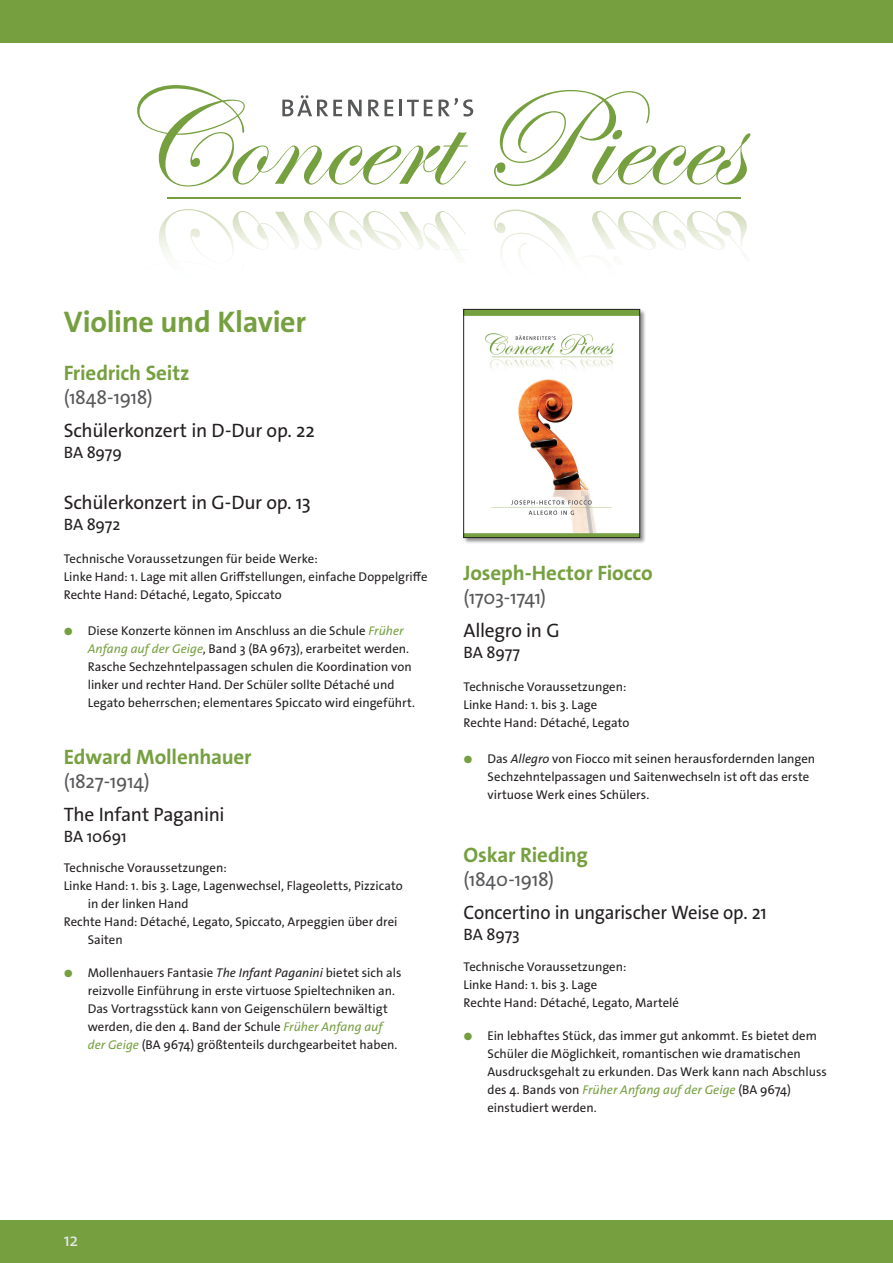
<style>
.page{position:relative;width:893px;height:1263px;background:#fff}
.page>*{position:absolute;margin:0;border:0;box-sizing:border-box;transform-origin:0 0}
.t1{font:700 30px "The Sans Os F";letter-spacing:-.01em;color:#76a040}
.t2{font:700 21px "The Sans Os F";letter-spacing:-.01em;color:#76a040}
.t3{font:19.5px "The Sans Os F";letter-spacing:-.015em;color:#231f20}
.t4{font:19.5px "The Sans Os F";letter-spacing:-.015em;color:#57585a}
.t5{font:19.5px "The Sans Os F";letter-spacing:-.015em;color:#231f20;scale:.96 1}
.t6{font:18px "The Sans Os F";color:#e6e7e9}
.t7{font:16.5px "The Sans Os F";letter-spacing:-.01em;color:#231f20}
.t8{font:12.75px/18px "The Sans Os F";color:#231f20}
.s1{font-weight:300;font-size:10.5px;color:#76a040}
.s2{font-style:italic;color:#76a040}
.s3{font-style:italic}
</style>
<div class="page">
<div style="left:0;top:0;width:893px;height:43px;background:#76a040"></div>
<div style="left:0;top:1220px;width:893px;height:43px;background:#76a040"></div>
<div style="left:463px;top:309px;width:183px;height:235px;background:#231f20;opacity:.5"></div>
<img style="left:465px;top:311px;width:173px;height:225px">
<div style="left:463px;top:309px;width:177px;height:229px;border:1px solid #231f20"></div>
<hr style="left:167px;top:197px;width:573px;height:1px;background:#76a040">
<svg style="left:494px;top:90px;width:256px;height:96px"></svg>
<svg style="left:159px;top:209px;width:308px;height:46px"></svg>
<svg style="left:494px;top:210px;width:253px;height:45px"></svg>
<svg style="left:137px;top:85px;width:336px;height:101px"></svg>
<h1 class="t1" style="left:64px;top:302px;width:244px">Violine und Klavier</h1>
<h2 class="t2" style="left:64px;top:359px;width:127px">Friedrich Seitz</h2>
<h3 class="t4" style="left:64px;top:384px;width:91px">(1848-1918)</h3>
<h3 class="t3" style="left:64px;top:417px;width:252px">Schülerkonzert in D-Dur op. 22</h3>
<p class="t7" style="left:64px;top:441px;width:60px">BA 8979</p>
<h3 class="t3" style="left:64px;top:489px;width:249px">Schülerkonzert in G-Dur op. 13</h3>
<p class="t7" style="left:64px;top:513px;width:58px">BA 8972</p>
<p class="t8" style="left:64px;top:549px;width:365px">Technische Voraussetzungen für beide Werke:<br>Linke Hand: 1. Lage mit allen Griffstellungen, einfache Doppelgriffe<br>Rechte Hand: Détaché, Legato, Spiccato</p>
<p class="t8" style="left:88px;top:621px;width:329px;text-indent:-24px"><span class="s1">●</span> Diese Konzerte können im Anschluss an die Schule <span class="s2">Früher Anfang auf der Geige</span>, Band 3 (BA 9673), erarbeitet werden.<br>Rasche Sechzehntelpassagen schulen die Koordination von linker und rechter Hand. Der Schüler sollte Détaché und Legato beherrschen; elementares Spiccato wird eingeführt.</p>
<h2 class="t2" style="left:64px;top:743px;width:189px">Edward Mollenhauer</h2>
<h3 class="t4" style="left:64px;top:768px;width:87px">(1827-1914)</h3>
<h3 class="t3" style="left:64px;top:801px;width:162px">The Infant Paganini</h3>
<p class="t7" style="left:64px;top:825px;width:64px">BA 10691</p>
<p class="t8" style="left:64px;top:858px;width:164px">Technische Voraussetzungen:</p>
<p class="t8" style="left:64px;top:876px;width:340px">Linke Hand: 1. bis 3. Lage, Lagenwechsel, Flageoletts, Pizzicato</p>
<p class="t8" style="left:88px;top:894px;width:102px">in der linken Hand</p>
<p class="t8" style="left:64px;top:912px;width:335px">Rechte Hand: Détaché, Legato, Spiccato, Arpeggien über drei</p>
<p class="t8" style="left:88px;top:930px;width:37px">Saiten</p>
<p class="t8" style="left:88px;top:963px;width:315px;text-indent:-24px"><span class="s1">●</span> Mollenhauers Fantasie <span class="s3">The Infant Paganini</span> bietet sich als reizvolle Einführung in erste virtuose Spieltechniken an.<br>Das Vortragsstück kann von Geigenschülern bewältigt werden, die den 4. Band der Schule <span class="s2">Früher Anfang auf der Geige</span> (BA 9674) größtenteils durchgearbeitet haben.</p>
<h2 class="t2" style="left:463px;top:559px;width:191px">Joseph-Hector Fiocco</h2>
<h3 class="t4" style="left:463px;top:585px;width:84px">(1703-1741)</h3>
<h3 class="t3" style="left:463px;top:618px;width:98px">Allegro in G</h3>
<p class="t7" style="left:463px;top:642px;width:58px">BA 8977</p>
<p class="t8" style="left:463px;top:677px;width:167px">Technische Voraussetzungen:<br>Linke Hand: 1. bis 3. Lage<br>Rechte Hand: Détaché, Legato</p>
<p class="t8" style="left:487px;top:749px;width:329px;text-indent:-24px"><span class="s1">●</span> Das <span class="s3">Allegro</span> von Fiocco mit seinen herausfordernden langen<br>Sechzehntelpassagen und Saitenwechseln ist oft das erste virtuose Werk eines Schülers.</p>
<h2 class="t2" style="left:463px;top:841px;width:126px">Oskar Rieding</h2>
<h3 class="t4" style="left:463px;top:867px;width:92px">(1840-1918)</h3>
<h3 class="t5" style="left:463px;top:900px;width:317px">Concertino in ungarischer Weise op. 21</h3>
<p class="t7" style="left:463px;top:924px;width:58px">BA 8973</p>
<p class="t8" style="left:463px;top:957px;width:217px">Technische Voraussetzungen:<br>Linke Hand: 1. bis 3. Lage<br>Rechte Hand: Détaché, Legato, Martelé</p>
<p class="t8" style="left:487px;top:1026px;width:341px;text-indent:-24px"><span class="s1">●</span> Ein lebhaftes Stück, das immer gut ankommt. Es bietet dem Schüler die Möglichkeit, romantischen wie dramatischen Ausdrucksgehalt zu erkunden. Das Werk kann nach Abschluss des 4. Bands von <span class="s2">Früher Anfang auf der Geige</span> (BA 9674) einstudiert werden.</p>
<h3 class="t6" style="left:64px;top:1228px;width:16px">12</h3>
</div>
